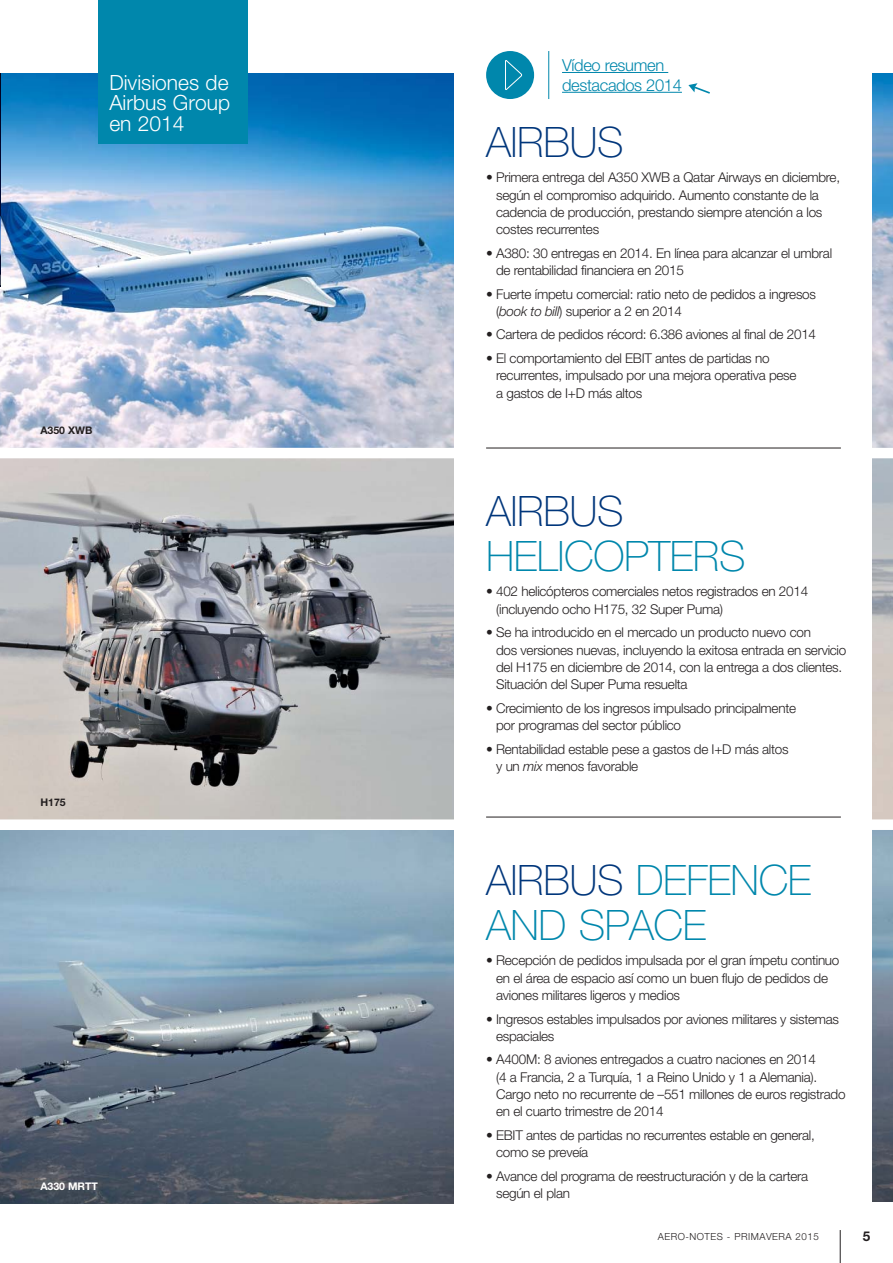
<style>
.page{position:relative;width:893px;height:1263px;background:#fff}
.page>*{position:absolute;margin:0;border:0;box-sizing:border-box;transform-origin:0 0}
.t1{font:100 42px/45px "Helvetica Neue";letter-spacing:-.01em;color:#0087ac}
.t2{font:100 42px "Helvetica Neue";letter-spacing:-.01em;color:#00367b}
.t3{font:300 21px/20.5px "Helvetica Neue";color:#fff;text-align:justify}
.t4{font:300 16.5px/19.8px "Helvetica Neue";letter-spacing:-.02em;color:#0087ac}
.t5{font:300 13.5px/17.2px "Helvetica Neue";letter-spacing:-.02em;color:#231f20}
.t6{font:700 13.5px "Helvetica Neue";color:#231f20}
.t7{font:700 10.5px "Helvetica Neue";color:#231f20}
.t8{font:700 10.5px "Helvetica Neue";color:#fff}
.t9{font:300 9.75px "Helvetica Neue";letter-spacing:.05em;color:#231f20}
.s1{font-style:italic}
.s2{color:#00367b}
</style>
<div class="page">
<hr style="left:840px;top:1230px;width:1px;height:32px;background:#231f20">
<img style="left:0;top:458px;width:454px;height:361px">
<img style="left:0;top:831px;width:454px;height:372px">
<img style="left:872px;top:830px;width:21px;height:371px">
<img style="left:0;top:73px;width:454px;height:375px">
<img style="left:872px;top:73px;width:21px;height:375px">
<hr style="left:486px;top:448px;width:355px;height:1px;background:#231f20">
<hr style="left:486px;top:817px;width:355px;height:1px;background:#231f20">
<div style="left:99px;top:0;width:149px;height:143px;background:#0087ac"></div>
<img style="left:0;top:73px;width:1px;height:213px">
<hr style="left:562px;top:72px;width:106px;height:1px;background:#0087ac">
<hr style="left:562px;top:92px;width:120px;height:1px;background:#0087ac">
<hr style="left:548px;top:51px;width:1px;height:48px;background:#0087ac">
<svg style="left:688px;top:83px;width:22px;height:11px"></svg>
<div style="left:486px;top:51px;width:48px;height:48px;background:#0087ac;border-radius:50%"></div>
<svg style="left:505px;top:60px;width:18px;height:30px"></svg>
<h2 class="t3" style="left:109px;top:74px;width:122px">Divisiones de Airbus Group en 2014</h2>
<p class="t7" style="left:40px;top:426px;width:53px">A350 XWB</p>
<p class="t7" style="left:40px;top:798px;width:27px">H175</p>
<p class="t8" style="left:40px;top:1182px;width:59px">A330 MRTT</p>
<p class="t4" style="left:562px;top:57px;width:121px">Vídeo resumen destacados 2014</p>
<h1 class="t2" style="left:486px;top:127px;width:139px">AIRBUS</h1>
<p class="t5" style="left:496px;top:170px;width:345px;text-indent:-10px">• Primera entrega del A350 XWB a Qatar Airways en diciembre, según el compromiso adquirido. Aumento constante de la cadencia de producción, prestando siempre atención a los costes recurrentes</p>
<p class="t5" style="left:496px;top:246px;width:338px;text-indent:-10px">• A380: 30 entregas en 2014. En línea para alcanzar el umbral de rentabilidad financiera en 2015</p>
<p class="t5" style="left:496px;top:286px;width:321px;text-indent:-10px">• Fuerte ímpetu comercial: ratio neto de pedidos a ingresos (<span class="s1">book to bill</span>) superior a 2 en 2014</p>
<p class="t5" style="left:486px;top:327px;width:332px">• Cartera de pedidos récord: 6.386 aviones al final de 2014</p>
<p class="t5" style="left:496px;top:351px;width:302px;text-indent:-10px">• El comportamiento del EBIT antes de partidas no recurrentes, impulsado por una mejora operativa pese a gastos de I+D más altos</p>
<h1 class="t2" style="left:486px;top:496px;width:139px">AIRBUS</h1>
<h1 class="t1" style="left:486px;top:537px;width:261px">HELICOPTERS</h1>
<p class="t5" style="left:496px;top:584px;width:314px;text-indent:-10px">• 402 helicópteros comerciales netos registrados en 2014 (incluyendo ocho H175, 32 Super Puma)</p>
<p class="t5" style="left:496px;top:625px;width:352px;text-indent:-10px">• Se ha introducido en el mercado un producto nuevo con<br>dos versiones nuevas, incluyendo la exitosa entrada en servicio del H175 en diciembre de 2014, con la entrega a dos clientes.<br>Situación del Super Puma resuelta</p>
<p class="t5" style="left:496px;top:700px;width:301px;text-indent:-10px">• Crecimiento de los ingresos impulsado principalmente por programas del sector público</p>
<p class="t5" style="left:496px;top:741px;width:294px;text-indent:-10px">• Rentabilidad estable pese a gastos de I+D más altos y un <span class="s1">mix</span> menos favorable</p>
<h1 class="t1" style="left:486px;top:861px;width:327px"><span class="s2">AIRBUS</span> DEFENCE<br>AND SPACE</h1>
<p class="t5" style="left:496px;top:953px;width:345px;text-indent:-10px">• Recepción de pedidos impulsada por el gran ímpetu continuo en el área de espacio así como un buen flujo de pedidos de aviones militares ligeros y medios</p>
<p class="t5" style="left:496px;top:1011px;width:344px;text-indent:-10px">• Ingresos estables impulsados por aviones militares y sistemas espaciales</p>
<p class="t5" style="left:496px;top:1052px;width:351px;text-indent:-10px">• A400M: 8 aviones entregados a cuatro naciones en 2014<br>(4 a Francia, 2 a Turquía, 1 a Reino Unido y 1 a Alemania).<br>Cargo neto no recurrente de –551 millones de euros registrado en el cuarto trimestre de 2014</p>
<p class="t5" style="left:496px;top:1128px;width:320px;text-indent:-10px">• EBIT antes de partidas no recurrentes estable en general, como se preveía</p>
<p class="t5" style="left:496px;top:1168px;width:313px;text-indent:-10px">• Avance del programa de reestructuración y de la cartera según el plan</p>
<p class="t9" style="left:658px;top:1233px;width:162px">AERO-NOTES - PRIMAVERA 2015</p>
<p class="t6" style="left:863px;top:1231px;width:9px">5</p>
</div>
